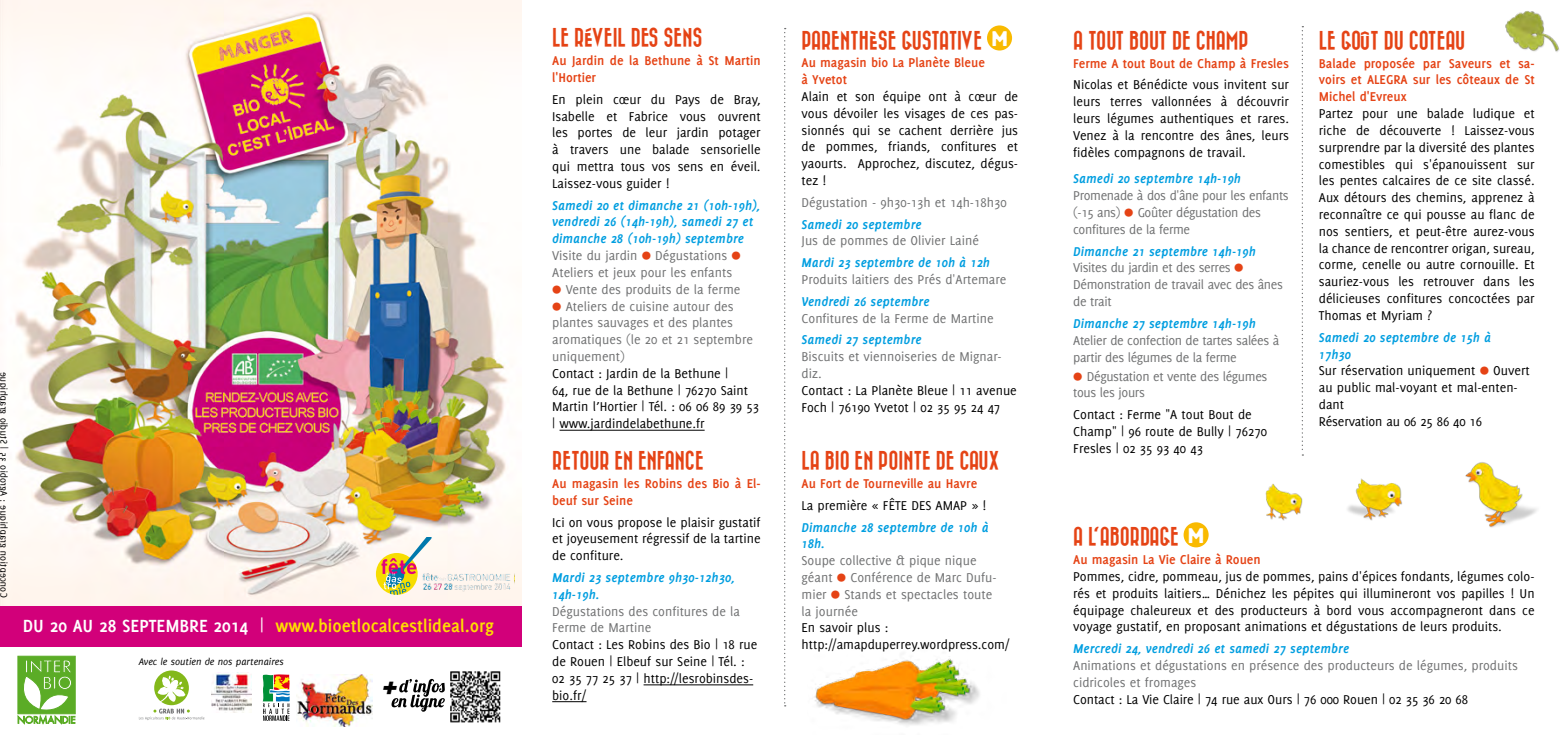
<style>
.page{position:relative;width:1563px;height:735px;background:#fff}
.page>*{position:absolute;margin:0;border:0;box-sizing:border-box;transform-origin:0 0}
.t1{font:34.82px "Lobster 1.4";color:#000}
.t2{font:21px "Block BE";color:#fff}
.t3{font:19.25px "Bazar";color:#e54315}
.t4{font:700 19.25px "Delicious";color:#fd0}
.t5{font:14px/16.8px "Delicious";color:#000;text-align:justify}
.t6{font:14px/16.8px "Delicious";color:#707172}
.t7{font:14px/16.8px "Delicious";letter-spacing:-.025em;color:#707172}
.t8{font:700 14px/16.8px "Delicious";color:#e54315}
.t9{font:italic 700 14px/16.8px "Delicious";color:#009ee0}
.t10{font:italic 10.5px "Delicious";color:#000}
.s1{color:#fff}
.s2{font-weight:400;color:#fff}
.s3{font-weight:700;font-style:italic;color:#009ee0}
.s4{color:#e54315}
.s5{font-family:"Block BE";font-size:21px;color:#fff}
</style>
<div class="page">
<img style="left:0;top:0;width:521px;height:606px">
<svg style="left:139px;top:670px;width:65px;height:49px"></svg>
<img style="left:296px;top:674px;width:76px;height:52px">
<div style="left:18px;top:655px;width:57px;height:58px;background:#5bac26;border:1px solid #5bac26"></div>
<svg style="left:17px;top:658px;width:58px;height:65px"></svg>
<img style="left:211px;top:672px;width:41px;height:40px">
<svg style="left:263px;top:674px;width:27px;height:46px"></svg>
<div style="left:0;top:606px;width:521px;height:40px;background:#d2007a"></div>
<div style="left:376px;top:552px;width:42px;height:42px;background:#f7dd00;border-radius:50%"></div>
<svg style="left:381px;top:537px;width:51px;height:57px"></svg>
<img style="left:419px;top:569px;width:95px;height:24px">
<img style="left:450px;top:671px;width:51px;height:52px">
<svg style="left:391px;top:678px;width:54px;height:33px"></svg>
<div style="left:987px;top:25px;width:25px;height:25px;background:#f9ba00;border-radius:50%"></div>
<hr style="left:559px;top:429px;width:145px;height:1px;background:#000">
<hr style="left:643px;top:684px;width:110px;height:1px;background:#000">
<hr style="left:552px;top:701px;width:34px;height:1px;background:#000">
<svg style="left:1301px;top:26px;width:2px;height:420px"></svg>
<div style="left:1183px;top:522px;width:25px;height:25px;background:#f9ba00;border-radius:50%"></div>
<svg style="left:784px;top:28px;width:2px;height:678px"></svg>
<img style="left:1265px;top:448px;width:272px;height:80px">
<img style="left:1505px;top:11px;width:55px;height:41px">
<img style="left:814px;top:658px;width:166px;height:67px">
<svg style="left:0;top:372px;width:8px;height:224px"></svg>
<h3 class="t4" style="left:23px;top:614px;width:473px"><span class="s1">DU 20 AU 28 SEPTEMBRE 2014</span> <span class="s2">|</span> www.bioetlocalcestlideal.org</h3>
<p class="t10" style="left:139px;top:655px;width:147px">Avec le soutien de nos partenaires</p>
<h1 class="t1" style="left:381px;top:661px;width:19px">+</h1>
<h3 class="t3" style="left:552px;top:28px;width:152px">LE RÉVEIL DES SENS</h3>
<p class="t8" style="left:552px;top:52px;width:210px">Au Jardin de la Bethune à St Martin l'Hortier</p>
<p class="t5" style="left:552px;top:90px;width:210px">En plein cœur du Pays de Bray, Isabelle et Fabrice vous ouvrent les portes de leur jardin potager à travers une balade sensorielle qui mettra tous vos sens en éveil.<br>Laissez-vous guider !</p>
<p class="t6" style="left:552px;top:196px;width:210px"><span class="s3">Samedi 20 et dimanche 21 (10h-19h), vendredi 26 (14h-19h), samedi 27 et dimanche 28 (10h-19h) septembre<br></span>Visite du jardin <span class="s4">≈</span> Dégustations <span class="s4">≈<br></span>Ateliers et jeux pour les enfants<br><span class="s4">≈</span> Vente des produits de la ferme<br><span class="s4">≈</span> Ateliers de cuisine autour des plantes sauvages et des plantes aromatiques (le 20 et 21 septembre uniquement)</p>
<p class="t5" style="left:552px;top:364px;width:208px;text-align:left">Contact : Jardin de la Bethune |<br>64, rue de la Bethune | 76270 Saint<br>Martin l’Hortier | Tél. : 06 06 89 39 53 | www.jardindelabethune.fr</p>
<h3 class="t3" style="left:552px;top:450px;width:153px">RETOUR EN ENFANCE</h3>
<p class="t8" style="left:552px;top:474px;width:210px">Au magasin les Robins des Bio à El&shy;beuf sur Seine</p>
<p class="t5" style="left:552px;top:513px;width:210px">Ici on vous propose le plaisir gustatif et joyeusement régressif de la tartine de confiture.</p>
<p class="t9" style="left:552px;top:568px;width:184px">Mardi 23 septembre 9h30-12h30,<br>14h-19h.</p>
<p class="t6" style="left:552px;top:602px;width:189px">Dégustations des confitures de la<br>Ferme de Martine</p>
<p class="t5" style="left:552px;top:635px;width:207px;text-align:left">Contact : Les Robins des Bio | 18 rue de Rouen | Elbeuf sur Seine | Tél. :<br>02 35 77 25 37 | http://lesrobinsdes&shy;bio.fr/</p>
<h3 class="t3" style="left:801px;top:30px;width:207px">PARENTHÈSE GUSTATIVE <span class="s5">M</span></h3>
<p class="t8" style="left:801px;top:54px;width:185px">Au magasin bio La Planète Bleue à Yvetot</p>
<p class="t5" style="left:801px;top:88px;width:218px">Alain et son équipe ont à cœur de vous dévoiler les visages de ces pas&shy;sionnés qui se cachent derrière jus de pommes, friands, confitures et yaourts. Approchez, discutez, dégus&shy;tez !</p>
<p class="t6" style="left:801px;top:193px;width:207px">Dégustation - 9h30-13h et 14h-18h30</p>
<p class="t9" style="left:801px;top:215px;width:121px">Samedi 20 septembre</p>
<p class="t6" style="left:801px;top:232px;width:179px">Jus de pommes de Olivier Lainé</p>
<p class="t9" style="left:801px;top:254px;width:190px">Mardi 23 septembre de 10h à 12h</p>
<p class="t6" style="left:801px;top:271px;width:206px">Produits laitiers des Prés d'Artemare</p>
<p class="t9" style="left:801px;top:293px;width:129px">Vendredi 26 septembre</p>
<p class="t6" style="left:801px;top:309px;width:194px">Confitures de la Ferme de Martine</p>
<p class="t9" style="left:801px;top:331px;width:121px">Samedi 27 septembre</p>
<p class="t6" style="left:801px;top:348px;width:202px">Biscuits et viennoiseries de Mignar&shy;diz.</p>
<p class="t5" style="left:801px;top:381px;width:217px">Contact : La Planète Bleue | 11 avenue<br>Foch | 76190 Yvetot | 02 35 95 24 47</p>
<h3 class="t3" style="left:801px;top:450px;width:200px">LA BIO EN POINTE DE CAUX</h3>
<p class="t8" style="left:801px;top:474px;width:177px">Au Fort de Tourneville au Havre</p>
<p class="t5" style="left:801px;top:496px;width:186px">La première « FêTE DES AMAP » !</p>
<p class="t9" style="left:801px;top:518px;width:189px">Dimanche 28 septembre de 10h à<br>18h.</p>
<p class="t6" style="left:801px;top:551px;width:196px">Soupe collective &amp; pique nique géant <span class="s4">≈</span> Conférence de Marc Dufu&shy;mier <span class="s4">≈</span> Stands et spectacles toute la journée</p>
<p class="t5" style="left:801px;top:619px;width:210px">En savoir plus : http://amapduperrey.wordpress.com/</p>
<h3 class="t3" style="left:1073px;top:30px;width:174px">A TOUT BOUT DE CHAMP</h3>
<p class="t8" style="left:1073px;top:54px;width:217px">Ferme A tout Bout de Champ à Fresles</p>
<p class="t5" style="left:1073px;top:76px;width:217px">Nicolas et Bénédicte vous invitent sur leurs terres vallonnées à découvrir leurs légumes authentiques et rares.<br>Venez à la rencontre des ânes, leurs fidèles compagnons de travail.</p>
<p class="t9" style="left:1073px;top:170px;width:169px">Samedi 20 septembre 14h-19h</p>
<p class="t7" style="left:1073px;top:187px;width:217px">Promenade à dos d'âne pour les enfants (-15 ans) <span class="s4">≈</span> Goûter dégustation des confitures de la ferme</p>
<p class="t7" style="left:1073px;top:242px;width:211px"><span class="s3">Dimanche 21 septembre 14h-19h<br></span>Visites du jardin et des serres <span class="s4">≈<br></span>Démonstration de travail avec des ânes de trait</p>
<p class="t9" style="left:1073px;top:315px;width:184px">Dimanche 27 septembre 14h-19h</p>
<p class="t7" style="left:1073px;top:331px;width:208px">Atelier de confection de tartes salées à partir des légumes de la ferme</p>
<p class="t7" style="left:1073px;top:367px;width:196px"><span class="s4">≈</span> Dégustation et vente des légumes tous les jours</p>
<p class="t5" style="left:1073px;top:405px;width:195px;text-align:left">Contact : Ferme "A tout Bout de<br>Champ" | 96 route de Bully | 76270<br>Fresles | 02 35 93 40 43</p>
<h3 class="t3" style="left:1319px;top:30px;width:119px">LE GOÛT DU COTEAU</h3>
<p class="t8" style="left:1319px;top:54px;width:217px;text-align:justify">Balade proposée par Saveurs et sa&shy;voirs et ALEGRA sur les côteaux de St Michel d'Evreux</p>
<p class="t5" style="left:1319px;top:105px;width:217px">Partez pour une balade ludique et riche de découverte ! Laissez-vous surprendre par la diversité des plantes comestibles qui s'épanouissent sur les pentes calcaires de ce site classé.<br>Aux détours des chemins, apprenez à reconnaître ce qui pousse au flanc de nos sentiers, et peut-être aurez-vous la chance de rencontrer origan, sureau, corme, cenelle ou autre cornouille. Et sauriez-vous les retrouver dans les délicieuses confitures concoctées par Thomas et Myriam ?</p>
<p class="t5" style="left:1319px;top:328px;width:212px;text-align:left"><span class="s3">Samedi 20 septembre de 15h à<br>17h30<br></span>Sur réservation uniquement <span class="s4">≈</span> Ouvert au public mal-voyant et mal-enten&shy;dant<br>Réservation au 06 25 86 40 16</p>
<h3 class="t3" style="left:1073px;top:526px;width:87px">A L'ABORDAGE</h3>
<h2 class="t2" style="left:1188px;top:523px;width:17px">M</h2>
<p class="t8" style="left:1073px;top:550px;width:189px">Au magasin La Vie Claire à Rouen</p>
<p class="t5" style="left:1073px;top:567px;width:463px">Pommes, cidre, pommeau, jus de pommes, pains d'épices fondants, légumes colo&shy;rés et produits laitiers… Dénichez les pépites qui illumineront vos papilles ! Un équipage chaleureux et des producteurs à bord vous accompagneront dans ce voyage gustatif, en proposant animations et dégustations de leurs produits.</p>
<p class="t9" style="left:1073px;top:640px;width:277px">Mercredi 24, vendredi 26 et samedi 27 septembre</p>
<p class="t6" style="left:1073px;top:656px;width:446px">Animations et dégustations en présence des producteurs de légumes, produits cidricoles et fromages</p>
<p class="t5" style="left:1073px;top:690px;width:396px">Contact : La Vie Claire | 74 rue aux Ours | 76 000 Rouen | 02 35 36 20 68</p>
</div>
